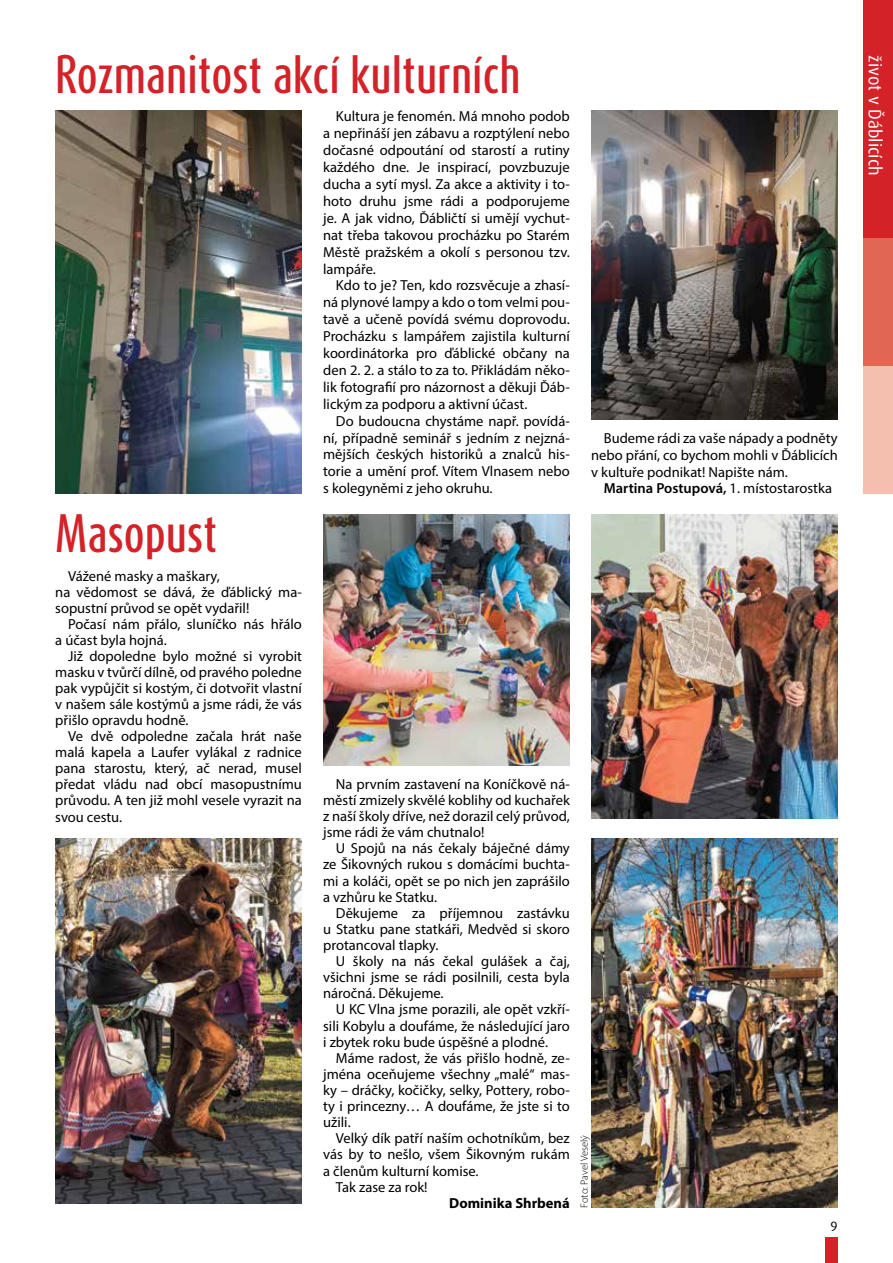
<style>
.page{position:relative;width:893px;height:1263px;background:#fff}
.page>*{position:absolute;margin:0;border:0;box-sizing:border-box;transform-origin:0 0}
.t1{font:500 45px "Dax Compact Pro";color:#d42229}
.t2{font:18px "Dax Pro";color:#fff}
.t3{font:14.55px/16px "Myriad Pro";color:#000;text-align:justify}
.t4{font:600 14.55px "Myriad Pro";color:#000}
.t5{font:700 14.55px "Myriad Pro";color:#000}
.t6{font:13.5px "Dax Pro";color:#000}
.t7{font:300 10.5px "Myriad Pro";letter-spacing:-.005em;color:#000}
.s1{font-weight:400}
</style>
<div class="page">
<div style="left:825px;top:1237px;width:13px;height:26px;background:#d42229"></div>
<div style="left:863px;top:0;width:30px;height:238px;background:#d42229"></div>
<div style="left:863px;top:238px;width:30px;height:128px;background:#e16754"></div>
<div style="left:863px;top:366px;width:30px;height:127px;background:#f4bfae"></div>
<img style="left:55px;top:111px;width:247px;height:382px">
<img style="left:591px;top:111px;width:247px;height:309px">
<img style="left:591px;top:838px;width:247px;height:370px">
<img style="left:55px;top:838px;width:247px;height:365px">
<img style="left:323px;top:514px;width:247px;height:251px">
<img style="left:591px;top:514px;width:247px;height:304px">
<h1 class="t1" style="left:55px;top:45px;width:467px">Rozmanitost akcí kulturních</h1>
<h1 class="t1" style="left:55px;top:504px;width:163px">Masopust</h1>
<p class="t3" style="left:55px;top:568px;width:248px;text-align:left;text-indent:13px">Vážené masky a maškary,<br>na vědomost se dává, že ďáblický ma&shy;sopustní průvod se opět vydařil!</p>
<p class="t3" style="left:55px;top:616px;width:248px;text-indent:13px">Počasí nám přálo, sluníčko nás hřálo a účast byla hojná.</p>
<p class="t3" style="left:55px;top:648px;width:248px;text-indent:13px">Již dopoledne bylo možné si vyrobit masku v tvůrčí dílně, od pravého poledne pak vypůjčit si kostým, či dotvořit vlastní v našem sále kostýmů a jsme rádi, že vás přišlo opravdu hodně.</p>
<p class="t3" style="left:55px;top:728px;width:248px;text-indent:13px">Ve dvě odpoledne začala hrát naše malá kapela a Laufer vylákal z radnice pana starostu, který, ač nerad, musel předat vládu nad obcí masopustnímu průvodu. A ten již mohl vesele vyrazit na svou cestu.</p>
<p class="t3" style="left:323px;top:108px;width:248px;line-height:17px;text-indent:13px">Kultura je fenomén. Má mnoho podob a nepřináší jen zábavu a rozptýlení nebo dočasné odpoutání od starostí a rutiny každého dne. Je inspirací, povzbuzuje ducha a sytí mysl. Za akce a aktivity i to&shy;hoto druhu jsme rádi a podporujeme je. A jak vidno, Ďábličtí si umějí vychut&shy;nat třeba takovou procházku po Starém Městě pražském a okolí s personou tzv. lampáře.</p>
<p class="t3" style="left:323px;top:277px;width:248px;line-height:17px;text-indent:13px">Kdo to je? Ten, kdo rozsvěcuje a zhasí&shy;ná plynové lampy a kdo o tom velmi pou&shy;tavě a učeně povídá svému doprovodu.<br>Procházku s lampářem zajistila kulturní koordinátorka pro ďáblické občany na den 2. 2. a stálo to za to. Přikládám něko&shy;lik fotografií pro názornost a děkuji Ďáb&shy;lickým za podporu a aktivní účast.</p>
<p class="t3" style="left:323px;top:412px;width:248px;line-height:17px;text-indent:13px">Do budoucna chystáme např. povídá&shy;ní, případně seminář s jedním z nejzná&shy;mějších českých historiků a znalců his&shy;torie a umění prof. Vítem Vlnasem nebo s kolegyněmi z jeho okruhu.</p>
<p class="t3" style="left:323px;top:776px;width:248px;text-indent:13px">Na prvním zastavení na Koníčkově ná&shy;městí zmizely skvělé koblihy od kuchařek z naší školy dříve, než dorazil celý průvod, jsme rádi že vám chutnalo!</p>
<p class="t3" style="left:323px;top:840px;width:248px;text-indent:13px">U Spojů na nás čekaly báječné dámy ze Šikovných rukou s domácími buchta&shy;mi a koláči, opět se po nich jen zaprášilo a vzhůru ke Statku.</p>
<p class="t3" style="left:323px;top:905px;width:248px;text-indent:13px">Děkujeme za příjemnou zastávku u Statku pane statkáři, Medvěd si skoro protancoval tlapky.</p>
<p class="t3" style="left:323px;top:953px;width:248px;text-indent:13px">U školy na nás čekal gulášek a čaj, všichni jsme se rádi posilnili, cesta byla náročná. Děkujeme.</p>
<p class="t3" style="left:323px;top:1001px;width:248px;text-indent:13px">U KC Vlna jsme porazili, ale opět vzkří&shy;sili Kobylu a doufáme, že následující jaro i zbytek roku bude úspěšné a plodné.</p>
<p class="t3" style="left:323px;top:1049px;width:248px;text-indent:13px">Máme radost, že vás přišlo hodně, ze&shy;jména oceňujeme všechny „malé“ mas&shy;ky – dráčky, kočičky, selky, Pottery, robo&shy;ty i princezny… A doufáme, že jste si to užili.</p>
<p class="t3" style="left:336px;top:1130px;width:235px">Velký dík patří naším ochotníkům, bez</p>
<p class="t3" style="left:323px;top:1146px;width:248px">vás by to nešlo, všem Šikovným rukám</p>
<p class="t3" style="left:323px;top:1162px;width:157px">a členům kulturní komise.</p>
<p class="t3" style="left:336px;top:1178px;width:93px">Tak zase za rok!</p>
<p class="t5" style="left:449px;top:1193px;width:122px">Dominika Shrbená</p>
<p class="t3" style="left:591px;top:430px;width:248px;line-height:16.6px;text-indent:13px">Budeme rádi za vaše nápady a podněty nebo přání, co bychom mohli v Ďáblicích v kultuře podnikat! Napište nám.</p>
<p class="t4" style="left:604px;top:479px;width:230px">Martina Postupová, <span class="s1">1. místostarostka</span></p>
<p class="t7" style="left:578px;top:1208px;width:74px;rotate:-90deg">Foto: Pavel Veselý</p>
<p class="t6" style="left:831px;top:1218px;width:9px">9</p>
<p class="t2" style="left:887px;top:55px;width:122px;rotate:90deg">život v Ďáblicích</p>
</div>
